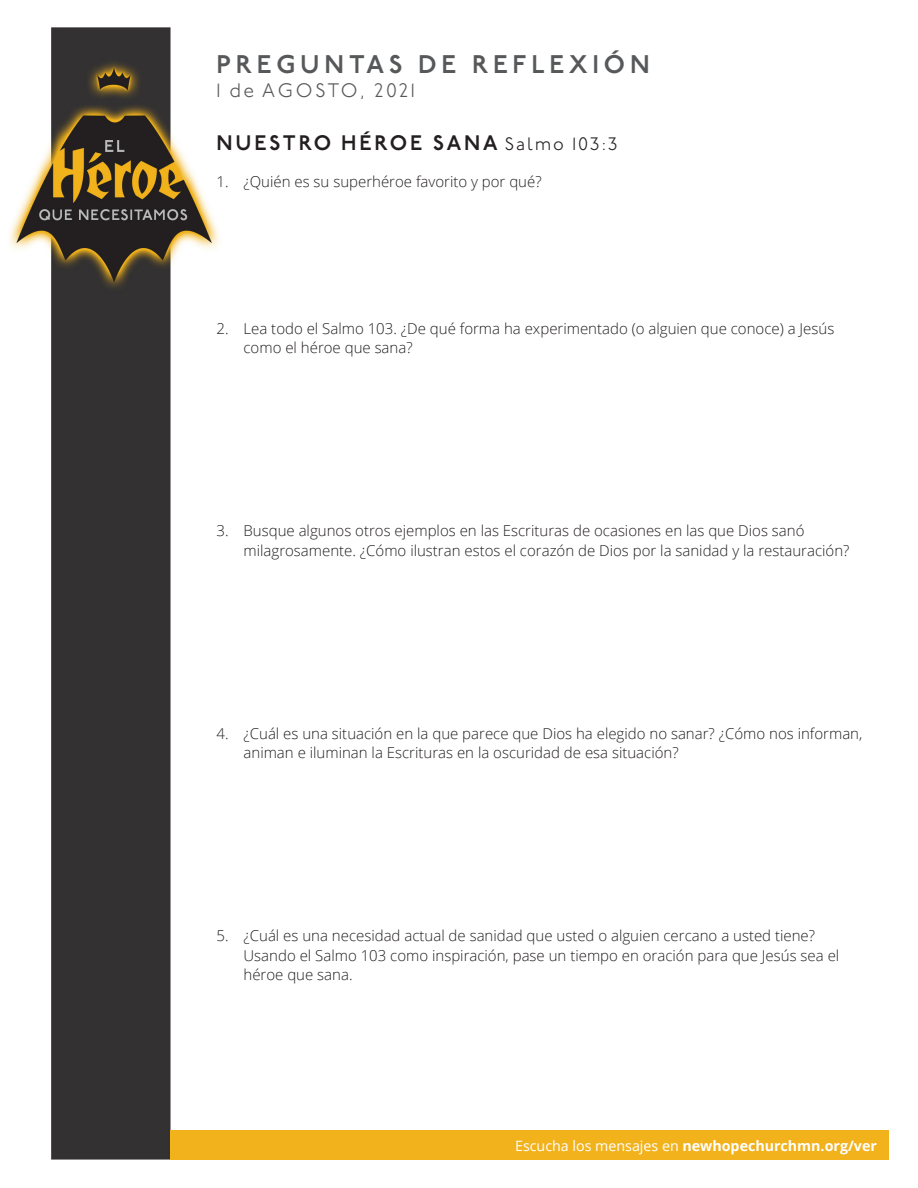
<style>
.page{position:relative;width:918px;height:1188px;background:#fff}
.page>*{position:absolute;margin:0;border:0;box-sizing:border-box;transform-origin:0 0}
.t1{font:600 25.5px "P22 Underground";letter-spacing:.19em;color:#57585a}
.t2{font:600 21px "P22 Underground";letter-spacing:.14em;color:#231f20}
.t3{font:300 19.5px "P22 Underground";letter-spacing:.1em;color:#57585a}
.Discussion_Questions{font:300 15px/19.5px "Open Sans";color:#231f20}
.t4{font:700 14.25px "Open Sans";color:#fff}
.s1{font-weight:300;font-size:18px}
.s2{font-weight:400}
</style>
<div class="page">
<img style="left:9px;top:27px;width:221px;height:1133px">
<div style="left:170px;top:1131px;width:719px;height:29px;background:#f2b21c"></div>
<p class="t1" style="left:217px;top:50px;width:435px">PREGUNTAS DE REFLEXIÓN</p>
<p class="t3" style="left:216px;top:80px;width:201px">1 de AGOSTO, 2021</p>
<p class="t2" style="left:216px;top:131px;width:403px">NUESTRO HÉROE SANA <span class="s1">Salmo 103:3</span></p>
<p class="Discussion_Questions" style="left:217px;top:171px;width:327px">1. ¿Quién es su superhéroe favorito y por qué?</p>
<p class="Discussion_Questions" style="left:244px;top:318px;width:592px;text-indent:-27px">2. Lea todo el Salmo 103. ¿De qué forma ha experimentado (o alguien que conoce) a Jesús como el héroe que sana?</p>
<p class="Discussion_Questions" style="left:244px;top:521px;width:608px;text-indent:-27px">3. Busque algunos otros ejemplos en las Escrituras de ocasiones en las que Dios sanó milagrosamente. ¿Cómo ilustran estos el corazón de Dios por la sanidad y la restauración?</p>
<p class="Discussion_Questions" style="left:244px;top:723px;width:620px;text-indent:-27px">4. ¿Cuál es una situación en la que parece que Dios ha elegido no sanar? ¿Cómo nos informan, animan e iluminan la Escrituras en la oscuridad de esa situación?</p>
<p class="Discussion_Questions" style="left:244px;top:926px;width:597px;text-indent:-27px">5. ¿Cuál es una necesidad actual de sanidad que usted o alguien cercano a usted tiene?<br>Usando el Salmo 103 como inspiración, pase un tiempo en oración para que Jesús sea el héroe que sana.</p>
<p class="t4" style="left:515px;top:1135px;width:363px"><span class="s2">Escucha los mensajes en</span> newhopechurchmn.org/ver</p>
</div>
